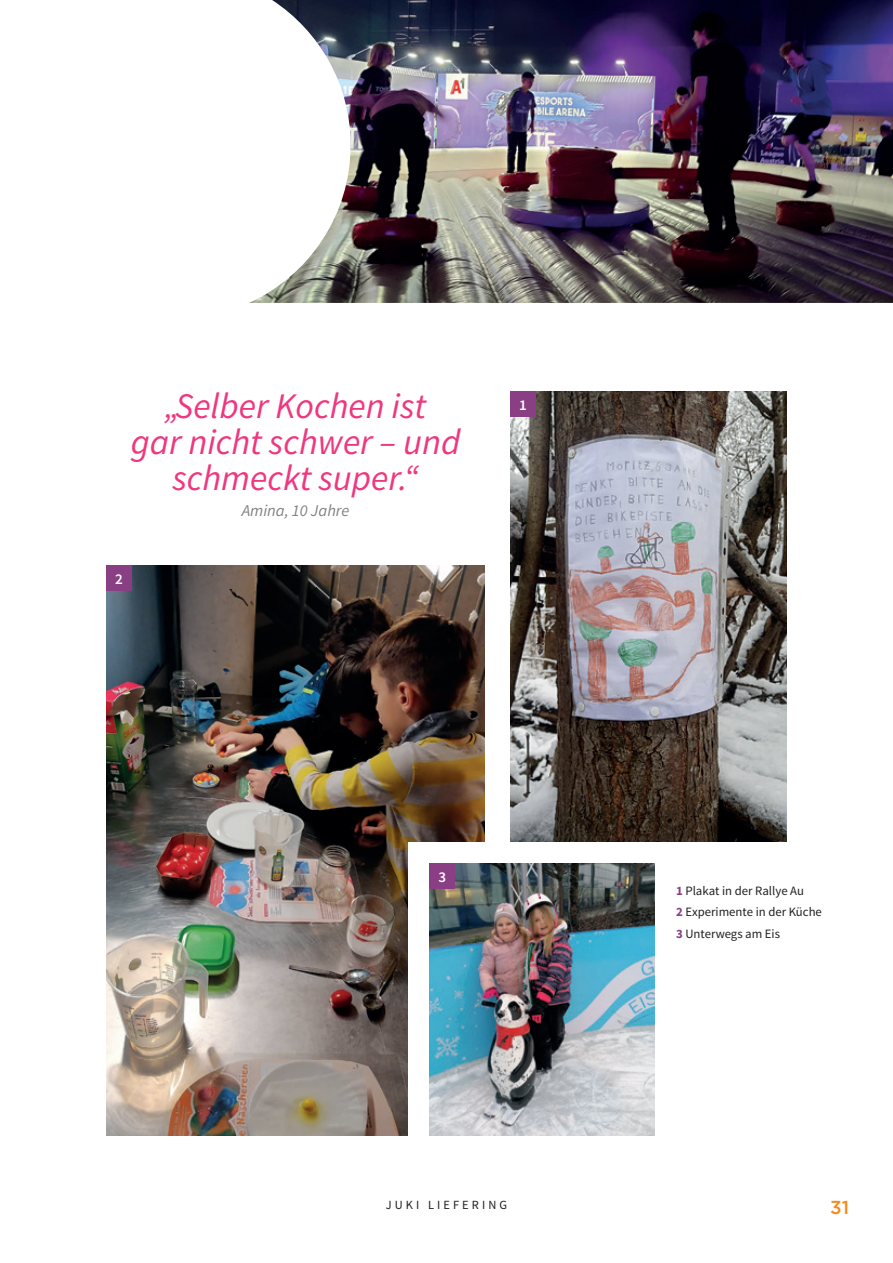
<style>
.page{position:relative;width:893px;height:1263px;background:#fff}
.page>*{position:absolute;margin:0;border:0;box-sizing:border-box;transform-origin:0 0}
.t1{font:italic 36px/36px "Source Sans Pro";color:#ef377f;text-align:center}
.t2{font:500 18.75px "Gotham";color:#f68b1f}
.t3{font:italic 16.5px "Source Sans Pro";color:#808285}
.t4{font:600 15px "Source Sans Pro";color:#fff}
.t5{font:12.75px/21.6px "Source Sans Pro";color:#231f20}
.t6{font:12.45px "Source Sans Pro";letter-spacing:.25em;color:#231f20}
.s1{font-weight:700;color:#8a3e83}
</style>
<div class="page">
<img style="left:249px;top:0;width:644px;height:303px">
<img style="left:106px;top:566px;width:379px;height:569px">
<div style="left:408px;top:842px;width:379px;height:298px;background:#fff"></div>
<img style="left:429px;top:863px;width:226px;height:272px">
<img style="left:510px;top:391px;width:277px;height:451px">
<div style="left:106px;top:566px;width:26px;height:25px;background:#8a3e83"></div>
<div style="left:510px;top:391px;width:26px;height:26px;background:#8a3e83"></div>
<div style="left:429px;top:863px;width:26px;height:26px;background:#8a3e83"></div>
<h1 class="t1" style="left:131px;top:388px;width:331px">„Selber Kochen ist<br>gar nicht schwer – und schmeckt super.“</h1>
<p class="t3" style="left:242px;top:501px;width:109px">Amina, 10 Jahre</p>
<p class="t4" style="left:115px;top:569px;width:9px">2</p>
<p class="t4" style="left:519px;top:395px;width:9px">1</p>
<p class="t4" style="left:438px;top:867px;width:9px">3</p>
<p class="t5" style="left:676px;top:880px;width:147px"><span class="s1">1</span> Plakat in der Rallye Au<br><span class="s1">2</span> Experimente in der Küche<br><span class="s1">3</span> Unterwegs am Eis</p>
<p class="t6" style="left:386px;top:1197px;width:123px">JUKI LIEFERING</p>
<h2 class="t2" style="left:830px;top:1195px;width:21px">31</h2>
</div>
